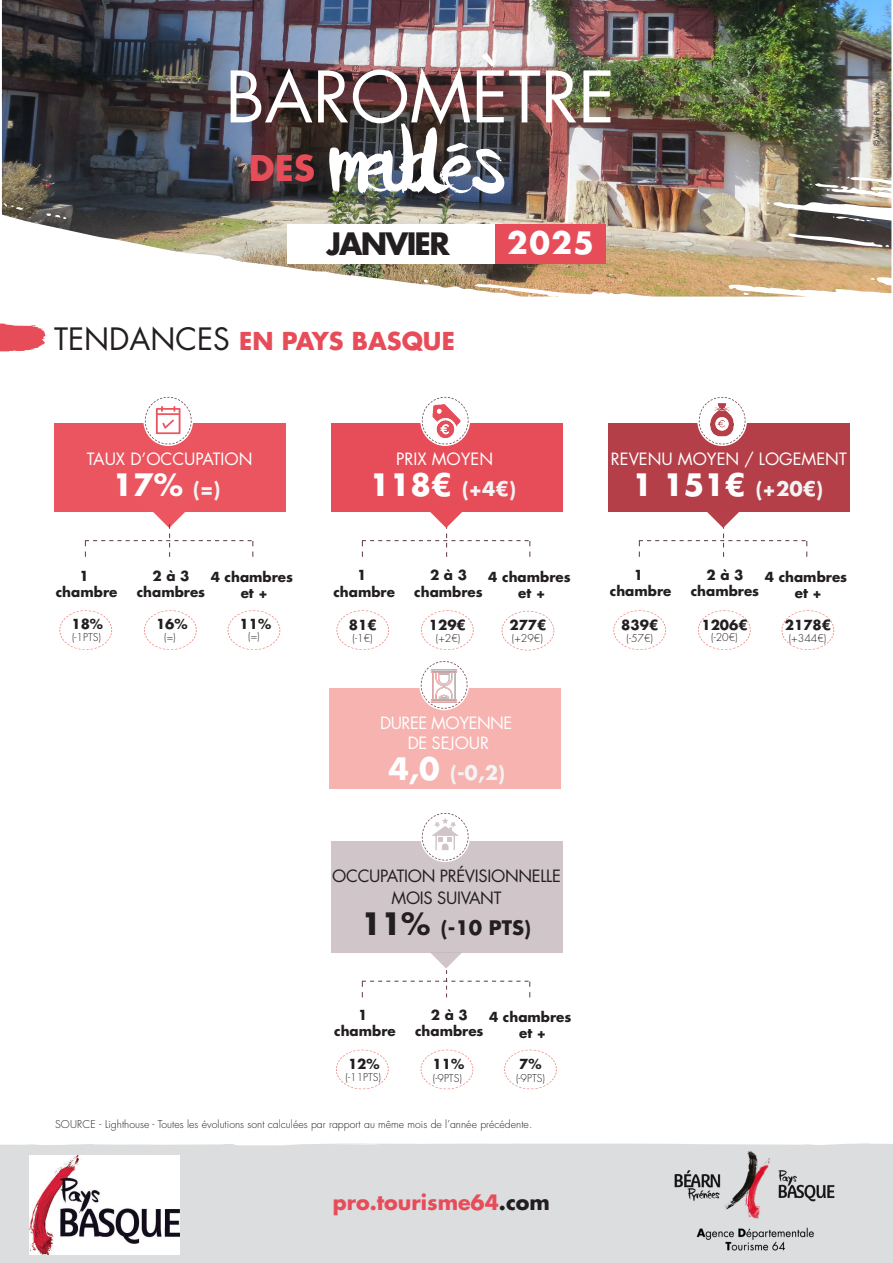
<style>
.page{position:relative;width:893px;height:1263px;background:#fff}
.page>*{position:absolute;margin:0;border:0;box-sizing:border-box;transform-origin:0 0}
.t1{font:87px "Pablo";letter-spacing:-.13em;color:#fff}
.t2{font:69px "Futura Std";color:#fff}
.t3{font:700 34.5px "Futura Std";color:#e74d59}
.t4{font:700 30px "Futura Std";letter-spacing:.05em;color:#fff}
.t5{font:700 30px "Futura Std";letter-spacing:-.06em;color:#231f20}
.t6{font:700 24px "Futura Std";color:#e74d59}
.t7{font:700 20.7px "Futura Std";color:#e74d59}
.t8{font:700 19.5px "Futura Std";color:#f2f3f4}
.t9{font:700 19.5px "Futura Std";color:#231f20}
.t10{font:16.5px "Futura Std";color:#fff}
.t11{font:16.5px/22.4px "Futura Std";letter-spacing:-.02em;color:#231f20;text-align:center}
.t12{font:16.5px/19.8px "Futura Std";letter-spacing:-.03em;color:#fff;text-align:center}
.t13{font:700 13.5px/16.2px "Futura Std";color:#231f20;text-align:center}
.t14{font:300 10.5px "Futura Std";color:#231f20}
.t15{font:7.5px "Futura Std";letter-spacing:-.04em;color:#231f20}
.s1{font-weight:400;font-size:30px;color:#231f20}
.s2{font-size:19.5px;color:#f2f3f4}
.s3{font-size:30px;color:#fff}
.s4{font-size:30px}
.s5{color:#231f20}
</style>
<div class="page">
<img style="left:2px;top:0;width:889px;height:297px">
<div style="left:287px;top:224px;width:209px;height:39px;background:#fff"></div>
<div style="left:496px;top:224px;width:110px;height:39px;background:#e74d59"></div>
<div style="left:0;top:1143px;width:893px;height:120px;background:#dcdddf"></div>
<svg style="left:0;top:323px;width:46px;height:29px"></svg>
<div style="left:330px;top:688px;width:231px;height:101px;background:#f6b3af"></div>
<svg style="left:419px;top:659px;width:50px;height:51px"></svg>
<div style="left:54px;top:424px;width:231px;height:88px;background:#eb555f"></div>
<svg style="left:362px;top:512px;width:168px;height:45px"></svg>
<svg style="left:639px;top:512px;width:168px;height:45px"></svg>
<div style="left:608px;top:424px;width:241px;height:88px;background:#b43f48"></div>
<div style="left:331px;top:424px;width:231px;height:88px;background:#e74d59"></div>
<svg style="left:85px;top:512px;width:168px;height:45px"></svg>
<div style="left:331px;top:841px;width:231px;height:111px;background:#d0c5c8"></div>
<svg style="left:336px;top:1050px;width:53px;height:39px"></svg>
<svg style="left:421px;top:1050px;width:52px;height:39px"></svg>
<svg style="left:504px;top:1050px;width:53px;height:39px"></svg>
<svg style="left:362px;top:953px;width:168px;height:44px"></svg>
<svg style="left:59px;top:610px;width:53px;height:40px"></svg>
<svg style="left:336px;top:610px;width:53px;height:40px"></svg>
<svg style="left:613px;top:610px;width:53px;height:40px"></svg>
<svg style="left:144px;top:610px;width:53px;height:40px"></svg>
<svg style="left:421px;top:610px;width:53px;height:40px"></svg>
<svg style="left:698px;top:610px;width:53px;height:40px"></svg>
<svg style="left:228px;top:610px;width:52px;height:40px"></svg>
<svg style="left:781px;top:610px;width:53px;height:40px"></svg>
<svg style="left:502px;top:611px;width:52px;height:39px"></svg>
<svg style="left:143px;top:395px;width:50px;height:51px"></svg>
<svg style="left:420px;top:395px;width:50px;height:51px"></svg>
<svg style="left:422px;top:397px;width:46px;height:40px"></svg>
<img style="left:426px;top:403px;width:41px;height:41px">
<svg style="left:697px;top:395px;width:50px;height:51px"></svg>
<svg style="left:699px;top:397px;width:46px;height:36px"></svg>
<img style="left:700px;top:402px;width:44px;height:44px">
<svg style="left:145px;top:397px;width:47px;height:47px"></svg>
<svg style="left:421px;top:661px;width:46px;height:48px"></svg>
<svg style="left:420px;top:811px;width:50px;height:51px"></svg>
<svg style="left:422px;top:813px;width:46px;height:47px"></svg>
<img style="left:426px;top:668px;width:36px;height:35px">
<img style="left:29px;top:1155px;width:150px;height:99px">
<img style="left:650px;top:1143px;width:208px;height:119px">
<h2 class="t2" style="left:225px;top:53px;width:391px">BAROMÈTRE</h2>
<h1 class="t1" style="left:329px;top:101px;width:179px">meublés</h1>
<h3 class="t3" style="left:249px;top:145px;width:68px">DES</h3>
<h3 class="t5" style="left:326px;top:224px;width:125px">JANVIER</h3>
<h3 class="t6" style="left:54px;top:325px;width:402px"><span class="s1">TENDANCES</span> EN PAYS BASQUE</h3>
<h3 class="t4" style="left:507px;top:223px;width:88px">2025</h3>
<p class="t15" style="left:872px;top:146px;width:54px;rotate:-90deg">© Valérie Puiseux</p>
<p class="t10" style="left:87px;top:448px;width:167px">TAUX D’OCCUPATION</p>
<h3 class="t4" style="left:113px;top:465px;width:109px">17% <span class="s2">(=)</span></h3>
<p class="t10" style="left:396px;top:448px;width:98px">PRIX MOYEN</p>
<h3 class="t8" style="left:369px;top:476px;width:148px"><span class="s3">118€</span> (+4€)</h3>
<p class="t10" style="left:611px;top:448px;width:237px">REVENU MOYEN / LOGEMENT</p>
<h3 class="t8" style="left:632px;top:476px;width:192px"><span class="s3">1 151€</span> (+20€)</h3>
<p class="t13" style="left:56px;top:567px;width:63px">1 chambre</p>
<p class="t13" style="left:137px;top:567px;width:70px">2 à 3 chambres</p>
<p class="t13" style="left:211px;top:569px;width:84px">4 chambres et +</p>
<p class="t13" style="left:333px;top:567px;width:63px">1 chambre</p>
<p class="t13" style="left:414px;top:567px;width:70px">2 à 3 chambres</p>
<p class="t13" style="left:488px;top:568px;width:84px">4 chambres et +</p>
<p class="t13" style="left:610px;top:567px;width:63px">1 chambre</p>
<p class="t13" style="left:691px;top:567px;width:70px">2 à 3 chambres</p>
<p class="t13" style="left:765px;top:568px;width:84px">4 chambres et +</p>
<p class="t13" style="left:71px;top:615px;width:33px">18%</p>
<p class="t14" style="left:72px;top:630px;width:30px">(-1PTS)</p>
<p class="t13" style="left:156px;top:615px;width:33px">16%</p>
<p class="t13" style="left:349px;top:616px;width:29px">81€</p>
<p class="t14" style="left:164px;top:630px;width:13px">(=)</p>
<p class="t13" style="left:240px;top:615px;width:33px">11%</p>
<p class="t13" style="left:429px;top:616px;width:39px">129€</p>
<p class="t13" style="left:621px;top:616px;width:39px">839€</p>
<p class="t13" style="left:701px;top:616px;width:48px">1206€</p>
<p class="t13" style="left:785px;top:616px;width:48px">2178€</p>
<p class="t14" style="left:353px;top:631px;width:22px">(-1€)</p>
<p class="t14" style="left:436px;top:631px;width:26px">(+2€)</p>
<p class="t14" style="left:627px;top:632px;width:28px">(-57€)</p>
<p class="t14" style="left:711px;top:631px;width:28px">(-20€)</p>
<p class="t14" style="left:789px;top:631px;width:39px">(+344€)</p>
<p class="t13" style="left:509px;top:617px;width:39px">277€</p>
<p class="t14" style="left:512px;top:632px;width:33px">(+29€)</p>
<p class="t14" style="left:248px;top:630px;width:13px">(=)</p>
<p class="t12" style="left:380px;top:713px;width:134px">DUREE MOYENNE<br>DE SEJOUR</p>
<h3 class="t8" style="left:388px;top:759px;width:118px"><span class="s3">4,0</span> (-0,2)</h3>
<p class="t11" style="left:332px;top:865px;width:230px">OCCUPATION PRÉVISIONNELLE<br>MOIS SUIVANT</p>
<h3 class="t9" style="left:361px;top:915px;width:171px"><span class="s4">11%</span> (-10 PTS)</h3>
<p class="t13" style="left:334px;top:1007px;width:63px">1 chambre</p>
<p class="t13" style="left:415px;top:1007px;width:70px">2 à 3 chambres</p>
<p class="t13" style="left:489px;top:1008px;width:84px">4 chambres et +</p>
<p class="t13" style="left:348px;top:1055px;width:33px">12%</p>
<p class="t13" style="left:433px;top:1055px;width:33px">11%</p>
<p class="t13" style="left:519px;top:1056px;width:24px">7%</p>
<p class="t14" style="left:346px;top:1070px;width:37px">(-11PTS)</p>
<p class="t14" style="left:433px;top:1072px;width:30px">(-9PTS)</p>
<p class="t14" style="left:516px;top:1072px;width:30px">(-9PTS)</p>
<p class="t14" style="left:55px;top:1118px;width:479px">SOURCE - Lighthouse - Toutes les évolutions sont calculées par rapport au même mois de l’année précédente.</p>
<h3 class="t7" style="left:333px;top:1188px;width:219px">pro.tourisme64<span class="s5">.com</span></h3>
</div>
